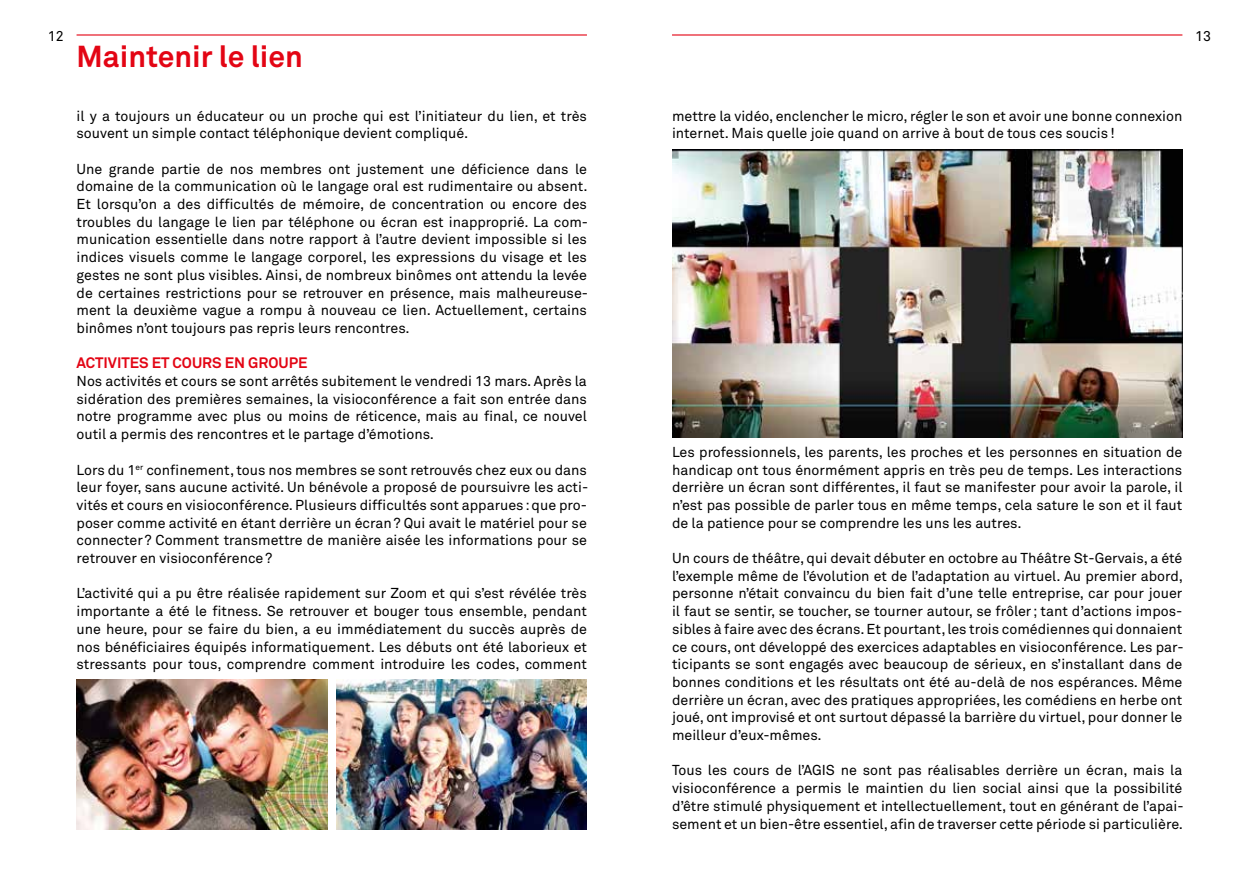
<style>
.page{position:relative;width:1259px;height:893px;background:#fff}
.page>*{position:absolute;margin:0;border:0;box-sizing:border-box;transform-origin:0 0}
.t1{font:700 30px "Akkurat";color:#e30514}
.t2{font:700 15px "Akkurat";color:#e30514}
.t3{font:14.25px/17.7px "Akkurat";color:#000;text-align:justify}
</style>
<div class="page">
<img style="left:672px;top:150px;width:510px;height:288px">
<img style="left:77px;top:679px;width:250px;height:150px">
<img style="left:336px;top:679px;width:251px;height:150px">
<hr style="left:77px;top:34px;width:510px;height:2px;background:#e30514">
<hr style="left:672px;top:34px;width:510px;height:2px;background:#e30514">
<p class="t3" style="left:48px;top:27px;width:18px">12</p>
<p class="t3" style="left:1195px;top:27px;width:18px">13</p>
<h1 class="t1" style="left:77px;top:38px;width:228px">Maintenir le lien</h1>
<p class="t3" style="left:77px;top:106px;width:512px">il y a toujours un éducateur ou un proche qui est l’initiateur du lien, et très souvent un simple contact téléphonique devient compliqué.</p>
<p class="t3" style="left:77px;top:160px;width:513px">Une grande partie de nos membres ont justement une déficience dans le domaine de la communication où le langage oral est rudimentaire ou absent.<br>Et lorsqu’on a des difficultés de mémoire, de concentration ou encore des troubles du langage le lien par téléphone ou écran est inapproprié. La com&shy;munication essentielle dans notre rapport à l’autre devient impossible si les indices visuels comme le langage corporel, les expressions du visage et les gestes ne sont plus visibles. Ainsi, de nombreux binômes ont attendu la levée de certaines restrictions pour se retrouver en présence, mais malheureuse&shy;ment la deuxième vague a rompu à nouveau ce lien. Actuellement, certains binômes n’ont toujours pas repris leurs rencontres.</p>
<p class="t2" style="left:77px;top:354px;width:232px">ACTIVITES ET COURS EN GROUPE</p>
<p class="t3" style="left:77px;top:372px;width:512px">Nos activités et cours se sont arrêtés subitement le vendredi 13 mars. Après la sidération des premières semaines, la visioconférence a fait son entrée dans notre programme avec plus ou moins de réticence, mais au final, ce nouvel outil a permis des rencontres et le partage d’émotions.</p>
<p class="t3" style="left:77px;top:460px;width:513px">Lors du 1<sup>er</sup> confinement, tous nos membres se sont retrouvés chez eux ou dans leur foyer, sans aucune activité. Un bénévole a proposé de poursuivre les acti&shy;vités et cours en visioconférence. Plusieurs difficultés sont apparues: que pro&shy;poser comme activité en étant derrière un écran? Qui avait le matériel pour se connecter? Comment transmettre de manière aisée les informations pour se retrouver en visioconférence?</p>
<p class="t3" style="left:77px;top:584px;width:512px">L’activité qui a pu être réalisée rapidement sur Zoom et qui s’est révélée très importante a été le fitness. Se retrouver et bouger tous ensemble, pendant une heure, pour se faire du bien, a eu immédiatement du succès auprès de nos bénéficiaires équipés informatiquement. Les débuts ont été laborieux et stressants pour tous, comprendre comment introduire les codes, comment</p>
<p class="t3" style="left:672px;top:106px;width:512px">mettre la vidéo, enclencher le micro, régler le son et avoir une bonne connexion internet. Mais quelle joie quand on arrive à bout de tous ces soucis!</p>
<p class="t3" style="left:672px;top:443px;width:512px">Les professionnels, les parents, les proches et les personnes en situation de handicap ont tous énormément appris en très peu de temps. Les interactions derrière un écran sont différentes, il faut se manifester pour avoir la parole, il n’est pas possible de parler tous en même temps, cela sature le son et il faut de la patience pour se comprendre les uns les autres.</p>
<p class="t3" style="left:672px;top:549px;width:513px">Un cours de théâtre, qui devait débuter en octobre au Théâtre St-Gervais, a été l’exemple même de l’évolution et de l’adaptation au virtuel. Au premier abord, personne n’était convaincu du bien fait d’une telle entreprise, car pour jouer il faut se sentir, se toucher, se tourner autour, se frôler; tant d’actions impos&shy;sibles à faire avec des écrans. Et pourtant, les trois comédiennes qui donnaient ce cours, ont développé des exercices adaptables en visioconférence. Les par&shy;ticipants se sont engagés avec beaucoup de sérieux, en s’installant dans de bonnes conditions et les résultats ont été au-delà de nos espérances. Même derrière un écran, avec des pratiques appropriées, les comédiens en herbe ont joué, ont improvisé et ont surtout dépassé la barrière du virtuel, pour donner le meilleur d’eux-mêmes.</p>
<p class="t3" style="left:672px;top:761px;width:513px">Tous les cours de l’AGIS ne sont pas réalisables derrière un écran, mais la visioconférence a permis le maintien du lien social ainsi que la possibilité d’être stimulé physiquement et intellectuellement, tout en générant de l’apai&shy;sement et un bien-être essentiel, afin de traverser cette période si particulière.</p>
</div>
